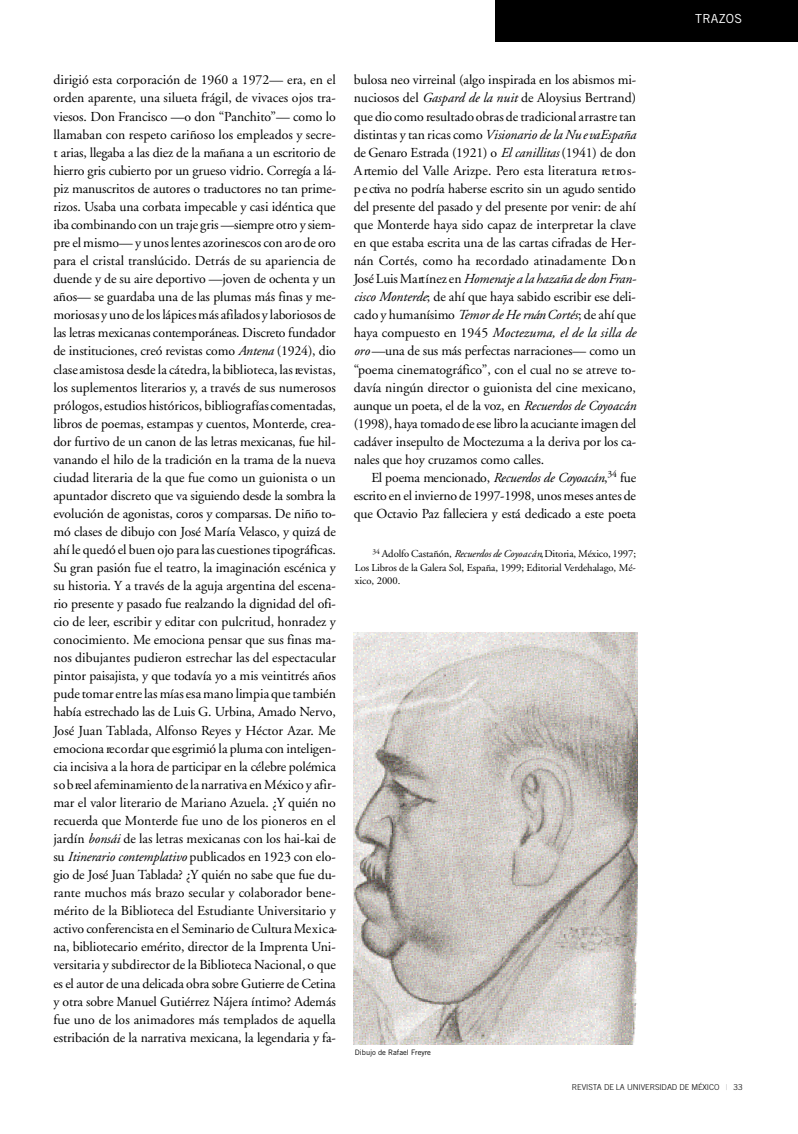
<style>
.page{position:relative;width:798px;height:1134px;background:#fff}
.page>*{position:absolute;margin:0;border:0;box-sizing:border-box;transform-origin:0 0}
.t1{font:13.75px/18px "Adobe Garamond";letter-spacing:-.01em;color:#000;text-align:justify}
.t2{font:12.5px "Trade Gothic";color:#fff}
.t3{font:10.62px/13.6px "Adobe Garamond";letter-spacing:-.005em;color:#000;text-align:justify}
.t4{font:300 8.12px "Trade Gothic";letter-spacing:-.01em;color:#000}
.t5{font:7.5px "Trade Gothic";letter-spacing:-.005em;color:#000}
.s1{font-style:italic}
.s2{font-weight:400;color:#bfbfbf}
</style>
<div class="page">
<div style="left:495px;top:0;width:302px;height:41px;background:#000"></div>
<img style="left:353px;top:632px;width:284px;height:412px">
<p class="t1" style="left:53px;top:72px;width:285px">dirigió esta corporación de 1960 a 1972— era, en el orden aparente, una silueta frágil, de vivaces ojos tra&shy;viesos. Don Francisco —o don “Panchito”— como lo llamaban con respeto cariñoso los empleados y secre&shy;t arias, llegaba a las diez de la mañana a un escritorio de hierro gris cubierto por un grueso vidrio. Corregía a lá&shy;piz manuscritos de autores o traductores no tan prime&shy;rizos. Usaba una corbata impecable y casi idéntica que iba combinando con un traje gris —siempre otro y siem&shy;p re el mismo— y unoslentes azorinescos con aro de oro para el cristal translúcido. Detrás de su apariencia de duende y de su aire deportivo —joven de ochenta y un años— se guardaba una de las plumas más finas y me&shy;moriosas y uno de los lápicesmás afilados y laboriosos de las letras mexicanas contemporáneas. Disc reto fundador de instituciones, creó revistas como <span class="s1">Antena</span> (1924), dio clase amistosa desde la cátedra, la biblioteca, las re v ista s, los suplementos literarios y, a través de sus numerosos prólogos, estudios históricos, bibliografías comentadas, libros de poemas, estampas y cuentos, Monterde, crea&shy;dor furtivo de un canon de las letras mexicanas, fue hil&shy;vanando el hilo de la tradición en la trama de la nueva ciudad literaria de la que fue como un guionista o un apuntador discreto que va siguiendo desde la sombra la evolución de agonistas, coros y comparsas. De niño to&shy;mó clases de dibujo con José María Velasco, y quizá de ahí le quedó el buen ojo para las cuestiones tipográficas.<br>Su gran pasión fue el teatro, la imaginación escénica y su historia. Y a través de la aguja argentina del escena&shy;rio presente y pasado fue realzando la dignidad del ofi&shy;cio de leer, escribir y editar con pulcritud, honradez y conocimiento. Me emociona pensar que sus finas ma&shy;nos dibujantes pudieron estrechar las del espectacular pintor paisajista, y que todavía yo a mis veintitrés años pude tomar entre las mías esa mano limpia que también había estrechado las de Luis G. Urbina, Amado Nervo, José Juan Tablada, Alfonso Reyes y Héctor Azar. Me emociona re c o rdar que esgrimió la pluma con inteligen&shy;cia incisiva a la hora de participar en la célebre polémica s o b reel afeminamiento de la narrativa en México y afir&shy;mar el valor literario de Mariano Azuela. ¿Y quién no recuerda que Monterde fue uno de los pioneros en el jardín <span class="s1">bonsái</span> de las letras mexicanas con los hai-kai de su <span class="s1">Itin erario contemplativo</span> publicados en 1923 con elo&shy;gio de José Juan Tablada? ¿Y quién no sabe que fue du&shy;rante muchos más brazo secular y colaborador bene&shy;mérito de la Biblioteca del Estudiante Universitario y a c tivo conferencista en el Seminario deCultura Me x ic a&shy;na, bibliotecario emérito, director de la Imprenta Uni&shy;versitaria y subdirector de la Biblioteca Nacional, o que es el autor de una delicada obra sobre Gu tie rre de Cetina y otra sobre Manuel Gutiérrez Nájera íntimo? Además fue uno de los animadores más templados de aquella estribación de la narrativa mexicana, la legendaria y fa-</p>
<p class="t1" style="left:353px;top:72px;width:284px">bulosa neo virreinal (algo inspirada en los abismos mi&shy;nuciosos del <span class="s1">Gaspard de la nuit</span> de Aloysius Bertrand) que dio como resultado obras de tradicional arrastre tan distintas y tan ricas como <span class="s1">Visionario de la Nu e va Esp a ñ a </span>de Genaro Estrada (1921) o <span class="s1">El canillitas</span> (1941) de don A rtemio del Valle Arizpe. Pe ro esta literatura re t ro s&shy;p e ctiva no podría haberse escrito sin un agudo sentido del presente del pasado y del presente por venir: de ahí que Monterde haya sido capaz de interpretar la clave en que estaba escrita una de las cartas cifradas de Her&shy;nán Cortés, como ha re c o rdado atinadamente Do n José LuisMa rtín ez en <span class="s1">Homenaje a la hazaña de don Fra n&shy;cisco Monterde</span>; de ahí que haya sabido escribir ese deli&shy;cado y humanísimo <span class="s1">Temor de He rnán Cortés</span>; de ahí que haya compuesto en 1945 <span class="s1">Moctezuma, el de la silla de oro</span> —una de sus más perfectas narraciones— como un “poema cinematográfico”, con el cual no se atreve to&shy;davía ningún director o guionista del cine mexicano, aunque un poeta, el de la voz, en <span class="s1">Recuerdos de Coyoacán </span>(1998), haya tomado de ese libro la acuciante imagen del cadáver insepulto de Moctezuma a la deriva por los ca&shy;nales que hoy cruzamos como calles.</p>
<p class="t1" style="left:353px;top:470px;width:284px;text-indent:18px">El poema mencionado, <span class="s1">Recu erdos de Coyo a cá n</span>,<sup>3</sup> <sup>4</sup> fu e escrito en el invierno de 1997-1998, unos meses antes de que Octavio Paz falleciera y está dedicado a este poeta</p>
<p class="t3" style="left:355px;top:548px;width:282px;text-indent:18px"><sup>3</sup> <sup>4</sup> Adolfo Castañón, <span class="s1">Recu erdos de Coyo a c á n</span>,Ditoria, México, 1997; Los Libros de la Galera Sol, España, 1999; Editorial Verdehalago, Mé&shy;xico, 2000.</p>
<p class="t5" style="left:355px;top:1049px;width:77px">Dibujo de Rafael Freyre</p>
<p class="t2" style="left:694px;top:14px;width:49px">T R A Z O S</p>
<p class="t4" style="left:571px;top:1084px;width:172px">REVISTA DE LA UNIVERSIDAD DE MÉXICO <span class="s2">|</span> 33</p>
</div>
